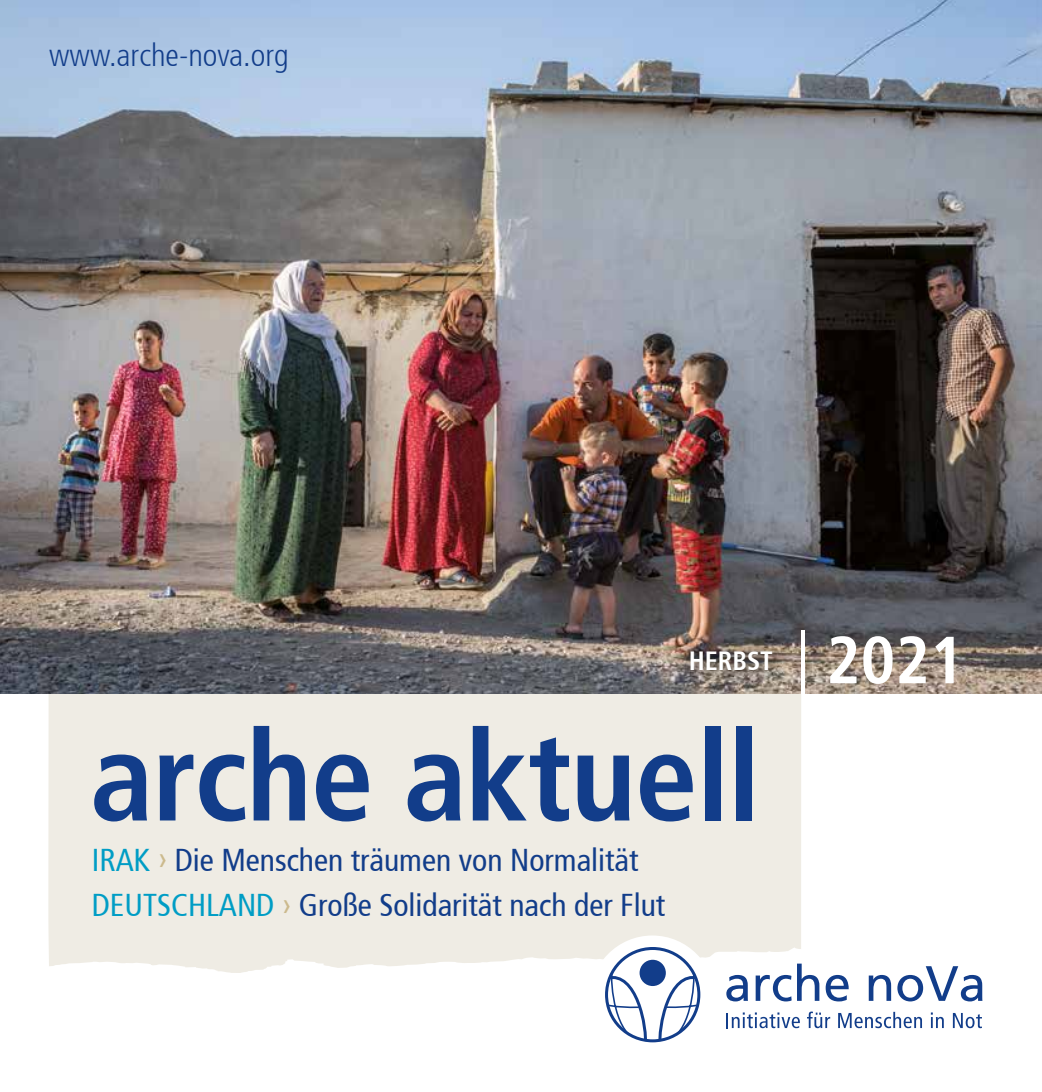
<style>
.page{position:relative;width:1042px;height:1092px;background:#fff}
.page>*{position:absolute;margin:0;border:0;box-sizing:border-box;transform-origin:0 0}
.t1{font:700 condensed 126px "Frutiger 67";letter-spacing:-.01em;color:#123d8a}
.t2{font:700 condensed 66.5px "Frutiger 67";color:#fff}
.t3{font:condensed 31.5px/45.5px "Frutiger 57";color:#123d8a}
.t4{font:300 condensed 31.5px "Frutiger 47";color:#123d8a}
.t5{font:700 condensed 26.25px "Frutiger 67";color:#fff}
.s1{color:#009dc5}
.s2{color:#ccba8d}
.s3{font-family:"Frutiger 47";font-weight:300;font-size:63px}
</style>
<div class="page">
<div style="left:48px;top:693px;width:753px;height:279px;background:#efece4"></div>
<img style="left:0;top:0;width:1042px;height:693px">
<div style="left:589px;top:935px;width:126px;height:127px;background:#fff;border-radius:50%"></div>
<svg style="left:607px;top:966px;width:41px;height:74px"></svg>
<svg style="left:657px;top:966px;width:42px;height:74px"></svg>
<div style="left:605px;top:946px;width:95px;height:96px;border:3px solid #123d8a;border-radius:50%"></div>
<div style="left:641px;top:961px;width:23px;height:23px;background:#123d8a;border-radius:50%"></div>
<div style="left:639px;top:959px;width:27px;height:26px;border:3px solid #123d8a;border-radius:50%"></div>
<svg style="left:726px;top:1012px;width:74px;height:16px"></svg>
<svg style="left:807px;top:1011px;width:23px;height:17px"></svg>
<svg style="left:838px;top:1011px;width:84px;height:17px"></svg>
<svg style="left:931px;top:1012px;width:13px;height:15px"></svg>
<svg style="left:953px;top:1013px;width:29px;height:15px"></svg>
<svg style="left:726px;top:974px;width:22px;height:27px"></svg>
<svg style="left:755px;top:974px;width:36px;height:27px"></svg>
<svg style="left:797px;top:963px;width:22px;height:37px"></svg>
<svg style="left:825px;top:974px;width:23px;height:27px"></svg>
<svg style="left:869px;top:974px;width:22px;height:26px"></svg>
<svg style="left:897px;top:966px;width:85px;height:35px"></svg>
<div style="left:678px;top:638px;width:112px;height:51px;background:#000;opacity:.75"></div>
<p class="t4" style="left:49px;top:37px;width:241px">www.arche-nova.org</p>
<p class="t5" style="left:689px;top:645px;width:86px">HERBST</p>
<h1 class="t1" style="left:91px;top:702px;width:672px">arche aktuell</h1>
<p class="t3" style="left:92px;top:837px;width:575px"><span class="s1">IRAK</span> <span class="s2">›</span> Die Menschen träumen von Normalität<br><span class="s1">DEUTSCHLAND</span> <span class="s2">›</span> Große Solidarität nach der Flut</p>
<h2 class="t2" style="left:796px;top:620px;width:170px"><span class="s3">|</span> 2021</h2>
</div>
